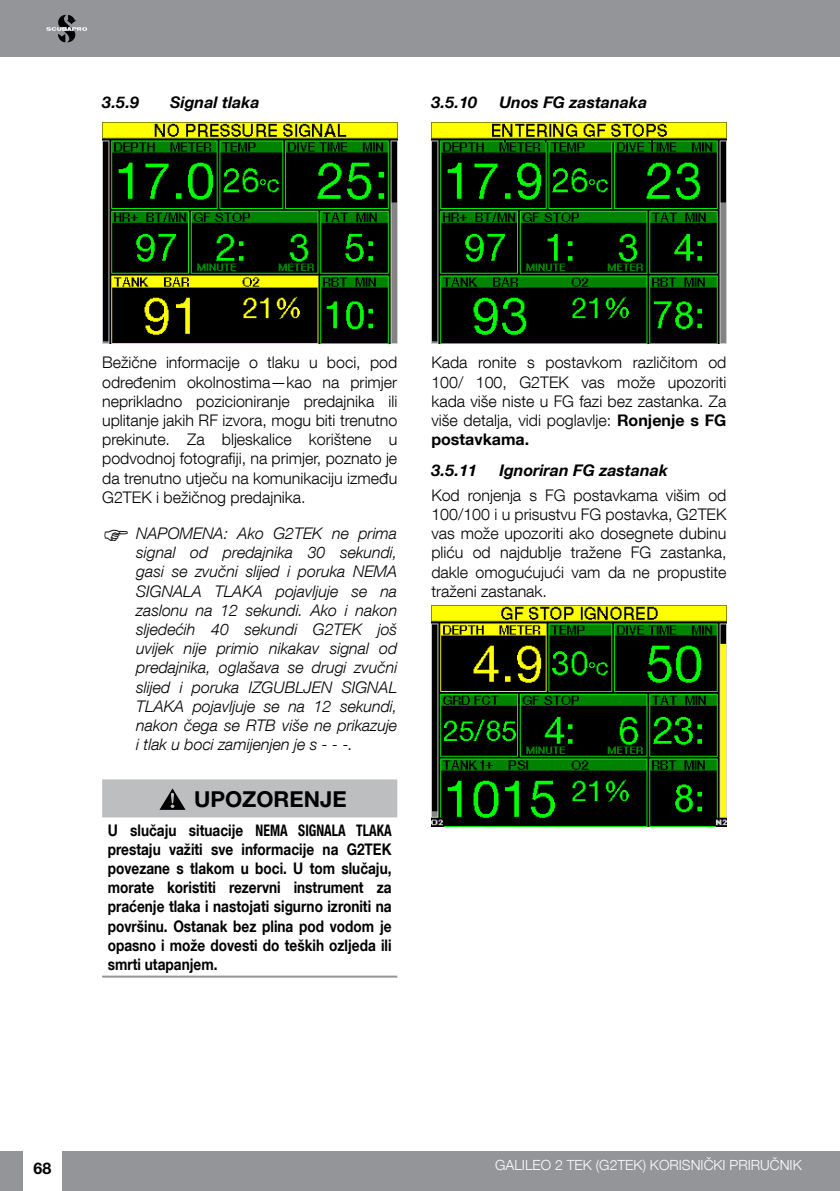
<style>
.page{position:relative;width:840px;height:1191px;background:#fff}
.page>*{position:absolute;margin:0;border:0;box-sizing:border-box;transform-origin:0 0}
.t1{font:700 22px "Helvetica Neue LT Std";color:#000}
.t2{font:300 16px/19.2px "Helvetica Neue LT Com";color:#000;text-align:justify}
.t3{font:italic 300 16px/19.2px "Helvetica Neue LT Com";color:#000;text-align:justify}
.t4{font:700 16px/19.2px "Helvetica Neue LT Com";color:#000;text-align:justify;scale:.85 1}
.t5{font:italic 700 16px "Helvetica Neue LT Com";color:#000}
.t6{font:700 16px "Helvetica Neue LT Std";color:#000}
.t7{font:300 14px "Helvetica Neue LT Com";color:#fff}
.s1{font-family:"Helvetica Neue LT Std";font-stretch:condensed}
.s2{font-weight:700}
</style>
<div class="page">
<hr style="left:839px;top:0;width:1px;height:57px;background:#939598">
<div style="left:62px;top:1151px;width:777px;height:40px;background:#939598"></div>
<hr style="left:839px;top:1151px;width:1px;height:40px;background:#939598">
<div style="left:0;top:1151px;width:23px;height:40px;background:#939598"></div>
<div style="left:0;top:0;width:839px;height:57px;background:#939598"></div>
<svg style="left:46px;top:15px;width:41px;height:27px"></svg>
<div style="left:102px;top:779px;width:295px;height:38px;background:#bcbec0"></div>
<hr style="left:102px;top:975px;width:295px;height:2px;background:#939598">
<img style="left:102px;top:122px;width:295px;height:221px">
<svg style="left:159px;top:788px;width:26px;height:22px"></svg>
<img style="left:431px;top:122px;width:295px;height:221px">
<img style="left:431px;top:605px;width:295px;height:221px">
<p class="t5" style="left:102px;top:92px;width:38px">3.5.9</p>
<p class="t5" style="left:170px;top:92px;width:91px">Signal tlaka</p>
<p class="t5" style="left:431px;top:92px;width:47px">3.5.10</p>
<p class="t5" style="left:499px;top:92px;width:149px">Unos FG zastanaka</p>
<p class="t2" style="left:102px;top:353px;width:296px">Bežične informacije o tlaku u boci, pod određenim okolnostima—kao na primjer neprikladno pozicioniranje predajnika ili uplitanje jakih RF izvora, mogu biti trenutno prekinute. Za bljeskalice korištene u podvodnoj fotografiji, na primjer, poznato je da trenutno utječu na komunikaciju između G2TEK i bežičnog predajnika.</p>
<p class="t3" style="left:136px;top:523px;width:262px">NAPOMENA: Ako G2TEK ne prima signal od predajnika 30 sekundi, gasi se zvučni slijed i poruka NEMA SIGNALA TLAKA pojavljuje se na zaslonu na 12 sekundi. Ako i nakon sljedećih 40 sekundi G2TEK još uvijek nije primio nikakav signal od predajnika, oglašava se drugi zvučni slijed i poruka IZGUBLJEN SIGNAL TLAKA pojavljuje se na 12 sekundi, nakon čega se RTB više ne prikazuje i tlak u boci zamijenjen je s - - -.</p>
<h1 class="t1" style="left:194px;top:785px;width:154px">UPOZORENJE</h1>
<p class="t4" style="left:108px;top:819px;width:335px">U slučaju situacije <span class="s1">NEMA SIGNALA TLAKA </span>prestaju važiti sve informacije na G2TEK povezane s tlakom u boci. U tom slučaju, morate koristiti rezervni instrument za praćenje tlaka i nastojati sigurno izroniti na površinu. Ostanak bez plina pod vodom je opasno i može dovesti do teških ozljeda ili smrti utapanjem.</p>
<p class="t2" style="left:431px;top:353px;width:296px">Kada ronite s postavkom različitom od 100/ 100, G2TEK vas može upozoriti kada više niste u FG fazi bez zastanka. Za više detalja, vidi poglavlje: <span class="s2">Ronjenje s FG postavkama.</span></p>
<p class="t5" style="left:431px;top:460px;width:47px">3.5.11</p>
<p class="t5" style="left:499px;top:460px;width:170px">Ignoriran FG zastanak</p>
<p class="t2" style="left:431px;top:485px;width:296px">Kod ronjenja s FG postavkama višim od 100/100 i u prisustvu FG postavka, G2TEK vas može upozoriti ako dosegnete dubinu pliću od najdublje tražene FG zastanka, dakle omogućujući vam da ne propustite traženi zastanak.</p>
<p class="t6" style="left:34px;top:1158px;width:19px">68</p>
<p class="t7" style="left:495px;top:1156px;width:308px">GALILEO 2 TEK (G2TEK) KORISNIČKI PRIRUČNIK</p>
</div>
